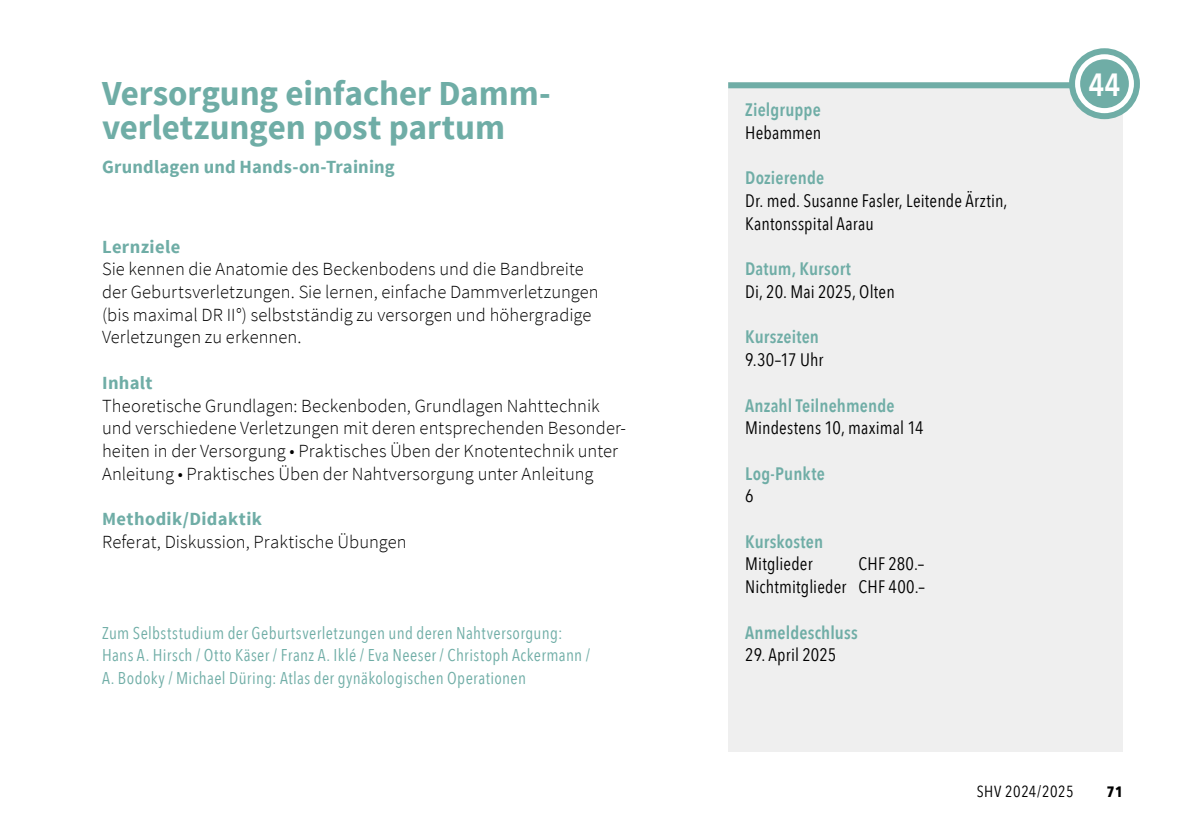
<style>
.page{position:relative;width:1191px;height:840px;background:#fff}
.page>*{position:absolute;margin:0;border:0;box-sizing:border-box;transform-origin:0 0}
.t1{font:700 35px/34px "Source Sans Pro";letter-spacing:-.005em;color:#6fada6}
.t2{font:600 32px "Avenir Next Condensed";color:#fff}
.t3{font:300 18.4px/22.6px "Source Sans Pro";letter-spacing:.005em;color:#000}
.t4{font:700 18.4px "Source Sans Pro";letter-spacing:.015em;color:#6fada6}
.t5{font:18px/22.6px "Avenir Next Condensed";letter-spacing:.01em;color:#000}
.t6{font:600 18px "Avenir Next Condensed";letter-spacing:.01em;color:#6fada6}
.t7{font:17px/22.6px "Avenir Next Condensed";letter-spacing:.02em;color:#6fada6}
.t8{font:16px "Avenir Next Condensed";letter-spacing:.03em;color:#000}
.t9{font:700 15px "Avenir Next Condensed";color:#000}
</style>
<div class="page">
<div style="left:728px;top:82px;width:395px;height:669px;background:#efefef"></div>
<div style="left:728px;top:82px;width:361px;height:6px;background:#6fada6"></div>
<svg style="left:1072px;top:51px;width:65px;height:65px"></svg>
<div style="left:1069px;top:48px;width:71px;height:71px;border:6px solid #6fada6;border-radius:50%"></div>
<div style="left:1080px;top:59px;width:48px;height:49px;background:#6fada6;border-radius:50%"></div>
<h1 class="t1" style="left:102px;top:78px;width:450px">Versorgung einfacher Damm&shy;verletzungen post partum</h1>
<p class="t4" style="left:102px;top:155px;width:294px">Grundlagen und Hands-on-Training</p>
<p class="t4" style="left:102px;top:234px;width:80px">Lernziele</p>
<p class="t3" style="left:102px;top:258px;width:498px">Sie kennen die Anatomie des Beckenbodens und die Bandbreite der -Geburtsverletzungen. Sie lernen, einfache Dammverletzungen (bis maximal DR II°) selbstständig zu versorgen und höhergradige Verletzungen zu erkennen.</p>
<p class="t4" style="left:102px;top:370px;width:52px">Inhalt</p>
<p class="t3" style="left:102px;top:394px;width:525px">Theoretische Grundlagen: Beckenboden, Grundlagen Nahttechnik und verschiedene Verletzungen mit deren entsprechenden Besonder&shy;heiten in der Versorgung • Praktisches Üben der Knotentechnik unter Anleitung • Praktisches Üben der Nahtversorgung unter Anleitung</p>
<p class="t4" style="left:102px;top:507px;width:161px">Methodik/Didaktik</p>
<p class="t3" style="left:102px;top:530px;width:306px">Referat, Diskussion, Praktische Übungen</p>
<p class="t7" style="left:102px;top:620px;width:489px">Zum Selbststudium der Geburtsverletzungen und deren Nahtversorgung:<br>Hans A. Hirsch / Otto Käser / Franz A. Iklé / Eva Neeser / Christoph Ackermann /<br>A. Bodoky / Michael Düring: Atlas der gynäkologischen Operationen</p>
<p class="t6" style="left:745px;top:94px;width:77px">Zielgruppe</p>
<p class="t5" style="left:745px;top:120px;width:78px">Hebammen</p>
<p class="t6" style="left:745px;top:162px;width:80px">Dozierende</p>
<p class="t5" style="left:745px;top:188px;width:264px">Dr. med. Susanne Fasler, Leitende Ärztin,<br>Kantonsspital Aarau</p>
<p class="t6" style="left:745px;top:253px;width:107px">Datum, Kursort</p>
<p class="t5" style="left:745px;top:279px;width:151px">Di, 20. Mai 2025, Olten</p>
<p class="t6" style="left:745px;top:321px;width:75px">Kurszeiten</p>
<p class="t5" style="left:745px;top:347px;width:80px">9.30–17 Uhr</p>
<p class="t6" style="left:745px;top:389px;width:151px">Anzahl Teilnehmende</p>
<p class="t5" style="left:745px;top:415px;width:180px">Mindestens 10, maximal 14</p>
<p class="t6" style="left:745px;top:457px;width:81px">Log-Punkte</p>
<p class="t5" style="left:745px;top:483px;width:10px">6</p>
<p class="t6" style="left:745px;top:525px;width:79px">Kurskosten</p>
<p class="t5" style="left:745px;top:551px;width:69px">Mitglieder</p>
<p class="t5" style="left:745px;top:551px;width:181px;text-align:right">CHF 280.–<br>Nichtmitglieder CHF 400.–</p>
<p class="t6" style="left:745px;top:616px;width:114px">Anmeldeschluss</p>
<p class="t5" style="left:745px;top:642px;width:92px">29. April 2025</p>
<h2 class="t2" style="left:1088px;top:57px;width:33px">44</h2>
<p class="t8" style="left:976px;top:777px;width:98px">SHV 2024/2025</p>
<p class="t9" style="left:1106px;top:782px;width:18px">71</p>
</div>
